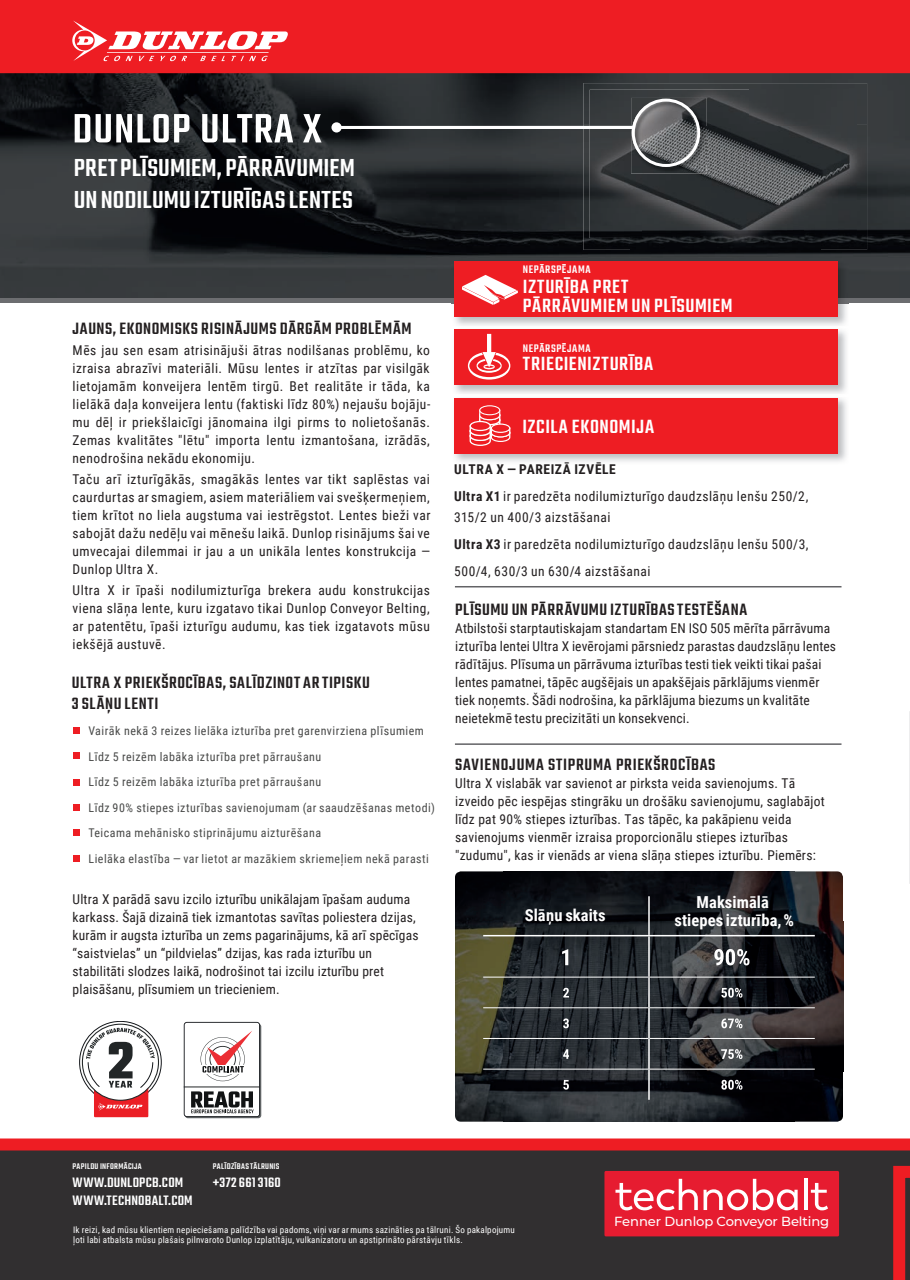
<style>
.page{position:relative;width:910px;height:1280px;background:#fff}
.page>*{position:absolute;margin:0;border:0;box-sizing:border-box;transform-origin:0 0}
.t1{font:500 27px/32.4px "Teko";letter-spacing:.015em;color:#fff}
.t2{font:500 21px/19.5px "Teko";letter-spacing:.035em;color:#fff}
.t3{font:500 18px/21.6px "Teko";letter-spacing:.04em;color:#231f20}
.t4{font:700 16.5px/18px "Roboto Condensed";letter-spacing:.005em;color:#fff;text-align:center}
.t5{font:500 15px/18px "Teko";letter-spacing:.015em;color:#fff}
.t6{font:13.5px/18px "Roboto Condensed";letter-spacing:.02em;color:#231f20}
.t7{font:13.5px/27px "Roboto Condensed";letter-spacing:.04em;color:#231f20}
.t8{font:500 13.2px "Montserrat";letter-spacing:-.01em;color:#fff}
.t9{font:12px/25.5px "Roboto Condensed";letter-spacing:.04em;color:#484948}
.t10{font:500 12px "Teko";letter-spacing:.05em;color:#fff}
.t11{font:9px/10.8px "Roboto Condensed";letter-spacing:.025em;color:#fff}
.t12{font:500 9px "Teko";letter-spacing:.035em;color:#fff}
.s1{font-weight:700}
</style>
<div class="page">
<div style="left:0;top:0;width:910px;height:75px;background:#ee1d23"></div>
<svg style="left:72px;top:21px;width:216px;height:40px"></svg>
<img style="left:455px;top:871px;width:388px;height:201px">
<img style="left:455px;top:1071px;width:4px;height:50px">
<img style="left:503px;top:1071px;width:340px;height:51px">
<svg style="left:0;top:1138px;width:910px;height:142px;background:#442e2f"></svg>
<img style="left:0;top:73px;width:910px;height:227px">
<hr style="left:1px;top:299px;width:909px;height:4px;background:#6c6d70">
<img style="left:583px;top:83px;width:284px;height:42px">
<img style="left:583px;top:125px;width:47px;height:125px">
<img style="left:820px;top:125px;width:47px;height:125px">
<img style="left:630px;top:238px;width:190px;height:12px">
<img style="left:590px;top:90px;width:267px;height:37px">
<img style="left:590px;top:129px;width:53px;height:109px">
<img style="left:707px;top:127px;width:150px;height:37px">
<img style="left:643px;top:164px;width:214px;height:74px">
<svg style="left:75px;top:114px;width:247px;height:28px"></svg>
<hr style="left:337px;top:126px;width:297px;height:3px;background:#fff">
<div style="left:73px;top:727px;width:6px;height:7px;background:#ee1d23"></div>
<svg style="left:73px;top:753px;width:6px;height:6px"></svg>
<svg style="left:73px;top:780px;width:6px;height:6px"></svg>
<svg style="left:73px;top:804px;width:6px;height:6px"></svg>
<svg style="left:73px;top:830px;width:6px;height:6px"></svg>
<div style="left:73px;top:855px;width:6px;height:7px;background:#ee1d23"></div>
<div style="left:331px;top:122px;width:11px;height:11px;background:#fff;border-radius:50%"></div>
<img style="left:631px;top:98px;width:76px;height:76px">
<img style="left:632px;top:100px;width:64px;height:65px">
<div style="left:632px;top:99px;width:68px;height:68px;border:3px solid #fff;border-radius:50%"></div>
<svg style="left:80px;top:1021px;width:81px;height:82px"></svg>
<div style="left:94px;top:1078px;width:54px;height:39px;background:#eb1e25"></div>
<svg style="left:98px;top:1103px;width:45px;height:8px"></svg>
<div style="left:82px;top:1024px;width:76px;height:76px;background:#fff;border-radius:50%"></div>
<div style="left:82px;top:1024px;width:77px;height:77px;border:1px solid #222627;border-radius:50%"></div>
<svg style="left:86px;top:1028px;width:69px;height:60px"></svg>
<div style="left:185px;top:1024px;width:76px;height:94px;background:#646869;border-radius:3px"></div>
<svg style="left:184px;top:1022px;width:76px;height:95px;background:#cfc8c8"></svg>
<hr style="left:455px;top:743px;width:386px;height:2px;background:#636366">
<hr style="left:455px;top:586px;width:386px;height:1px;background:#636366">
<hr style="left:483px;top:1007px;width:165px;height:1px;background:#fff">
<hr style="left:650px;top:1007px;width:165px;height:1px;background:#fff">
<hr style="left:483px;top:1038px;width:165px;height:1px;background:#fff">
<hr style="left:650px;top:1038px;width:165px;height:1px;background:#fff">
<hr style="left:483px;top:1069px;width:165px;height:1px;background:#fff">
<hr style="left:650px;top:1069px;width:165px;height:1px;background:#fff">
<hr style="left:483px;top:935px;width:166px;height:1px;background:#fff">
<hr style="left:649px;top:935px;width:166px;height:1px;background:#fff">
<hr style="left:648px;top:936px;width:2px;height:41px;background:#fff">
<hr style="left:648px;top:977px;width:2px;height:31px;background:#fff">
<hr style="left:648px;top:1008px;width:2px;height:30px;background:#fff">
<hr style="left:648px;top:1038px;width:2px;height:31px;background:#fff">
<hr style="left:648px;top:1069px;width:2px;height:31px;background:#fff">
<hr style="left:648px;top:896px;width:2px;height:39px;background:#fff">
<hr style="left:483px;top:977px;width:166px;height:1px;background:#fff">
<hr style="left:649px;top:977px;width:166px;height:1px;background:#fff">
<svg style="left:562px;top:949px;width:6px;height:16px"></svg>
<svg style="left:714px;top:949px;width:35px;height:16px"></svg>
<svg style="left:563px;top:988px;width:6px;height:9px"></svg>
<svg style="left:721px;top:988px;width:21px;height:10px"></svg>
<svg style="left:563px;top:1018px;width:6px;height:10px"></svg>
<svg style="left:721px;top:1018px;width:21px;height:10px"></svg>
<svg style="left:563px;top:1049px;width:6px;height:10px"></svg>
<svg style="left:721px;top:1049px;width:21px;height:10px"></svg>
<svg style="left:563px;top:1080px;width:6px;height:10px"></svg>
<svg style="left:721px;top:1080px;width:21px;height:10px"></svg>
<img style="left:451px;top:258px;width:398px;height:204px">
<div style="left:454px;top:398px;width:384px;height:56px;background:#ee1d23"></div>
<div style="left:454px;top:261px;width:384px;height:56px;background:#ee1d23"></div>
<svg style="left:462px;top:275px;width:56px;height:30px"></svg>
<img style="left:451px;top:327px;width:398px;height:1px">
<div style="left:454px;top:329px;width:384px;height:56px;background:#ee1d23"></div>
<svg style="left:468px;top:334px;width:42px;height:46px"></svg>
<svg style="left:470px;top:405px;width:40px;height:41px"></svg>
<svg style="left:893px;top:1166px;width:17px;height:114px;background:#bb2126"></svg>
<svg style="left:909px;top:711px;width:1px;height:173px"></svg>
<div style="left:604px;top:1171px;width:235px;height:65px;background:#e61c30;border-radius:2px"></div>
<svg style="left:615px;top:1179px;width:183px;height:31px"></svg>
<hr style="left:804px;top:1179px;width:3px;height:31px;background:#fff">
<svg style="left:811px;top:1183px;width:17px;height:27px"></svg>
<h1 class="t1" style="left:74px;top:153px;width:283px">PRET PLĪSUMIEM, PĀRRĀVUMIEM<br>UN NODILUMU IZTURĪGAS LENTES</h1>
<h3 class="t3" style="left:73px;top:319px;width:341px">JAUNS, EKONOMISKS RISINĀJUMS DĀRGĀM PROBLĒMĀM</h3>
<p class="t6" style="left:73px;top:341px;width:359px;text-align:justify">Mēs jau sen esam atrisinājuši ātras nodilšanas problēmu, ko izraisa abrazīvi materiāli. Mūsu lentes ir atzītas par visilgāk lietojamām konveijera lentēm tirgū. Bet realitāte ir tāda, ka lielākā daļa konveijera lentu (faktiski līdz 80%) nejaušu bojāju&shy;mu dēļ ir priekšlaicīgi jānomaina ilgi pirms to nolietošanās.<br>Zemas kvalitātes "lētu" importa lentu izmantošana, izrādās, nenodrošina nekādu ekonomiju.</p>
<p class="t6" style="left:73px;top:470px;width:359px;text-align:justify">Taču arī izturīgākās, smagākās lentes var tikt saplēstas vai caurdurtas ar smagiem, asiem materiāliem vai svešķermeņiem, tiem krītot no liela augstuma vai iestrēgstot. Lentes bieži var sabojāt dažu nedēļu vai mēnešu laikā. Dunlop risinājums šai ve umvecajai dilemmai ir jau a un unikāla lentes konstrukcija — Dunlop Ultra X.</p>
<p class="t6" style="left:73px;top:581px;width:359px;text-align:justify">Ultra X ir īpaši nodilumizturīga brekera audu konstrukcijas viena slāņa lente, kuru izgatavo tikai Dunlop Conveyor Belting, ar patentētu, īpaši izturīgu audumu, kas tiek izgatavots mūsu iekšējā austuvē.</p>
<h3 class="t3" style="left:72px;top:673px;width:300px">ULTRA X PRIEKŠROCĪBAS, SALĪDZINOT AR TIPISKU<br>3 SLĀŅU LENTI</h3>
<p class="t9" style="left:88px;top:718px;width:348px">Vairāk nekā 3 reizes lielāka izturība pret garenvirziena plīsumiem Līdz 5 reizēm labāka izturība pret pārraušanu<br>Līdz 5 reizēm labāka izturība pret pārraušanu<br>Līdz 90% stiepes izturības savienojumam (ar saaudzēšanas metodi)<br>Teicama mehānisko stiprinājumu aizturēšana<br>Lielāka elastība — var lietot ar mazākiem skriemeļiem nekā parasti</p>
<p class="t6" style="left:73px;top:890px;width:347px">Ultra X parādā savu izcilo izturību unikālajam īpašam auduma karkass. Šajā dizainā tiek izmantotas savītas poliestera dzijas, kurām ir augsta izturība un zems pagarinājums, kā arī spēcīgas “saistvielas” un “pildvielas” dzijas, kas rada izturību un stabilitāti slodzes laikā, nodrošinot tai izcilu izturību pret plaisāšanu, plīsumiem un triecieniem.</p>
<p class="t10" style="left:523px;top:263px;width:69px">NEPĀRSPĒJAMA</p>
<h2 class="t2" style="left:523px;top:278px;width:211px">IZTURĪBA PRET<br>PĀRRĀVUMIEM UN PLĪSUMIEM</h2>
<p class="t10" style="left:523px;top:342px;width:69px">NEPĀRSPĒJAMA</p>
<h2 class="t2" style="left:523px;top:356px;width:132px">TRIECIENIZTURĪBA</h2>
<h2 class="t2" style="left:522px;top:418px;width:133px">IZCILA EKONOMIJA</h2>
<p class="t6" style="left:454px;top:455px;width:356px;line-height:27px"><span class="s1">ULTRA X — PAREIZĀ IZVĒLE<br>Ultra X1</span> ir paredzēta nodilumizturīgo daudzslāņu lenšu 250/2,</p>
<p class="t7" style="left:454px;top:503px;width:356px">315/2 un 400/3 aizstāšanai<br><span class="s1">Ultra X3</span> ir paredzēta nodilumizturīgo daudzslāņu lenšu 500/3,<br>500/4, 630/3 un 630/4 aizstāšanai</p>
<h3 class="t3" style="left:455px;top:600px;width:294px">PLĪSUMU UN PĀRRĀVUMU IZTURĪBAS TESTĒŠANA</h3>
<p class="t6" style="left:455px;top:619px;width:382px">Atbilstoši starptautiskajam standartam EN ISO 505 mērīta pārrāvuma izturība lentei Ultra X ievērojami pārsniedz parastas daudzslāņu lentes rādītājus. Plīsuma un pārrāvuma izturības testi tiek veikti tikai pašai lentes pamatnei, tāpēc augšējais un apakšējais pārklājums vienmēr tiek noņemts. Šādi nodrošina, ka pārklājuma biezums un kvalitāte neietekmē testu precizitāti un konsekvenci.</p>
<h3 class="t3" style="left:455px;top:755px;width:262px">SAVIENOJUMA STIPRUMA PRIEKŠROCĪBAS</h3>
<p class="t6" style="left:455px;top:774px;width:371px">Ultra X vislabāk var savienot ar pirksta veida savienojums. Tā izveido pēc iespējas stingrāku un drošāku savienojumu, saglabājot līdz pat 90% stiepes izturības. Tas tāpēc, ka pakāpienu veida savienojums vienmēr izraisa proporcionālu stiepes izturības "zudumu", kas ir vienāds ar viena slāņa stiepes izturību. Piemērs:</p>
<p class="t4" style="left:525px;top:906px;width:82px">Slāņu skaits</p>
<p class="t4" style="left:674px;top:892px;width:121px">Maksimālā stiepes izturība, %</p>
<p class="t12" style="left:213px;top:1161px;width:68px">PALĪDZĪBAS TĀLRUNIS</p>
<p class="t5" style="left:213px;top:1174px;width:69px">+372 661 3160</p>
<p class="t11" style="left:73px;top:1224px;width:443px">Ik reizi, kad mūsu klientiem nepieciešama palīdzība vai padoms, viņi var ar mums sazināties pa tālruni. Šo pakalpojumu ļoti labi atbalsta mūsu plašais pilnvaroto Dunlop izplatītāju, vulkanizatoru un apstiprināto pārstāvju tīkls.</p>
<p class="t12" style="left:73px;top:1161px;width:71px">PAPILDU INFORMĀCIJA</p>
<p class="t5" style="left:73px;top:1174px;width:122px">WWW.DUNLOPCB.COM<br>WWW.TECHNOBALT.COM</p>
<p class="t8" style="left:614px;top:1212px;width:217px">Fenner Dunlop Conveyor Belting</p>
</div>
